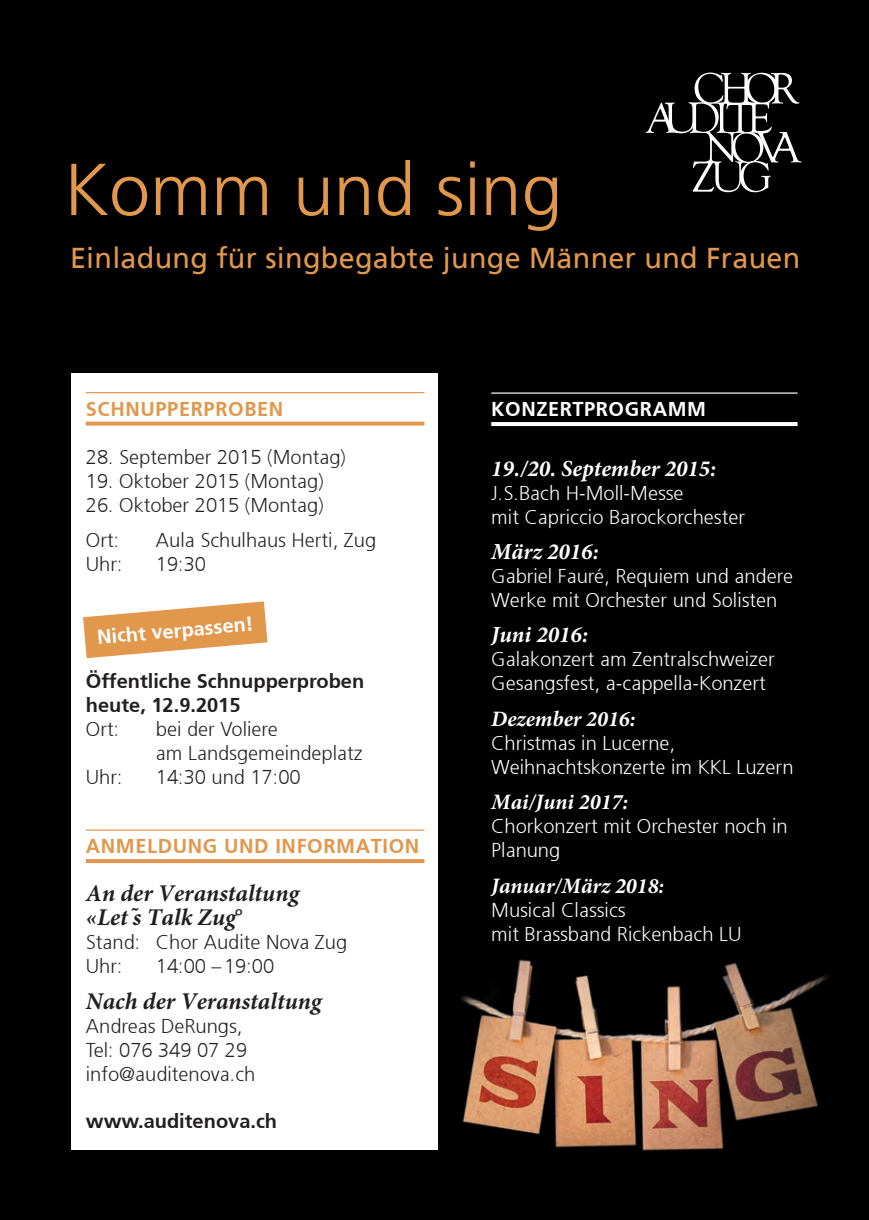
<style>
.page{position:relative;width:869px;height:1220px;background:#fff}
.page>*{position:absolute;margin:0;border:0;box-sizing:border-box;transform-origin:0 0}
.t1{font:300 73.4px "Frutiger 45";color:#e1984d}
.t2{font:28.8px "Frutiger 55 Roman";letter-spacing:.01em;color:#e1984d}
.t3{font:italic 700 24px/24px "Minion Pro";color:#231f20}
.t4{font:italic 700 23px "Minion Pro";color:#fff}
.t5{font:italic 700 22px "Minion Pro";color:#fff}
.t6{font:300 20px/24px "Frutiger 45";color:#fff}
.t7{font:300 20px/24px "Frutiger 45";color:#231f20}
.t8{font:300 20px/24px "Frutiger 45";color:#231f20}
.t9{font:300 20px "Frutiger 45";letter-spacing:.03em;color:#e1984d}
.t10{font:300 20px "Frutiger 45";letter-spacing:.03em;color:#fff}
</style>
<div class="page">
<div style="left:0;top:0;width:868px;height:1220px;background:#000"></div>
<div style="left:71px;top:373px;width:367px;height:777px;background:#fff"></div>
<hr style="left:491px;top:392px;width:306px;height:2px;background:#fff">
<svg style="left:491px;top:422px;width:306px;height:4px"></svg>
<svg style="left:645px;top:73px;width:156px;height:119px"></svg>
<hr style="left:86px;top:392px;width:338px;height:1px;background:#e1984d">
<svg style="left:86px;top:421px;width:338px;height:4px"></svg>
<hr style="left:86px;top:829px;width:338px;height:1px;background:#e1984d">
<svg style="left:86px;top:859px;width:338px;height:4px"></svg>
<svg style="left:83px;top:601px;width:184px;height:57px"></svg>
<img style="left:461px;top:959px;width:369px;height:192px">
<h1 class="t1" style="left:64px;top:147px;width:499px">Komm und sing</h1>
<h2 class="t2" style="left:70px;top:241px;width:731px">Einladung für singbegabte junge Männer und Frauen</h2>
<p class="t9" style="left:86px;top:397px;width:199px">SCHNUPPERPROBEN</p>
<p class="t7" style="left:86px;top:445px;width:262px">28. September 2015 (Montag)</p>
<p class="t7" style="left:86px;top:469px;width:239px">19. Oktober 2015 (Montag)</p>
<p class="t7" style="left:86px;top:487px;width:239px;line-height:35.4px">26. Oktober 2015 (Montag)<br>Ort:</p>
<p class="t7" style="left:156px;top:528px;width:222px">Aula Schulhaus Herti, Zug</p>
<p class="t7" style="left:86px;top:552px;width:38px">Uhr:</p>
<p class="t7" style="left:156px;top:552px;width:52px">19:30</p>
<p class="t10" style="left:96px;top:625px;width:158px;rotate:-5deg">Nicht verpassen!</p>
<p class="t8" style="left:86px;top:669px;width:280px">Öffentliche Schnupperproben heute, 12.9.2015</p>
<p class="t7" style="left:86px;top:717px;width:35px">Ort:</p>
<p class="t7" style="left:156px;top:717px;width:208px">bei der Voliere<br>am Landsgemeindeplatz</p>
<p class="t7" style="left:86px;top:765px;width:38px">Uhr:</p>
<p class="t7" style="left:156px;top:765px;width:146px">14:30 und 17:00</p>
<p class="t9" style="left:86px;top:834px;width:335px">ANMELDUNG UND INFORMATION</p>
<p class="t3" style="left:86px;top:881px;width:215px">An der Veranstaltung «Let˜s Talk Zug°</p>
<p class="t7" style="left:86px;top:930px;width:263px">Stand: Chor Audite Nova Zug<br>Uhr:</p>
<p class="t7" style="left:156px;top:954px;width:120px">14:00 – 19:00</p>
<p class="t3" style="left:86px;top:988px;width:237px">Nach der Veranstaltung</p>
<p class="t7" style="left:86px;top:1013px;width:171px">Andreas DeRungs,<br>Tel: 076 349 07 29 info@auditenova.ch</p>
<p class="t8" style="left:86px;top:1108px;width:193px">www.auditenova.ch</p>
<p class="t10" style="left:491px;top:397px;width:216px">KONZERTPROGRAMM</p>
<p class="t4" style="left:491px;top:452px;width:226px">19./20. September 2015:</p>
<p class="t6" style="left:491px;top:481px;width:255px">J.S.Bach H-Moll-Messe<br>mit Capriccio Barockorchester</p>
<p class="t4" style="left:491px;top:535px;width:109px">März 2016:</p>
<p class="t6" style="left:491px;top:564px;width:303px">Gabriel Fauré, Requiem und andere<br>Werke mit Orchester und Solisten</p>
<p class="t4" style="left:491px;top:619px;width:98px">Juni 2016:</p>
<p class="t6" style="left:491px;top:647px;width:285px">Galakonzert am Zentralschweizer<br>Gesangsfest, a-cappella-Konzert</p>
<p class="t5" style="left:491px;top:703px;width:146px">Dezember 2016:</p>
<p class="t6" style="left:491px;top:731px;width:304px">Christmas in Lucerne,<br>Weihnachtskonzerte im KKL Luzern</p>
<p class="t5" style="left:491px;top:786px;width:138px">Mai/Juni 2017:</p>
<p class="t6" style="left:491px;top:814px;width:298px">Chorkonzert mit Orchester noch in<br>Planung</p>
<p class="t5" style="left:491px;top:870px;width:175px">Januar/März 2018:</p>
<p class="t6" style="left:491px;top:897px;width:252px">Musical Classics<br>mit Brassband Rickenbach LU</p>
</div>
